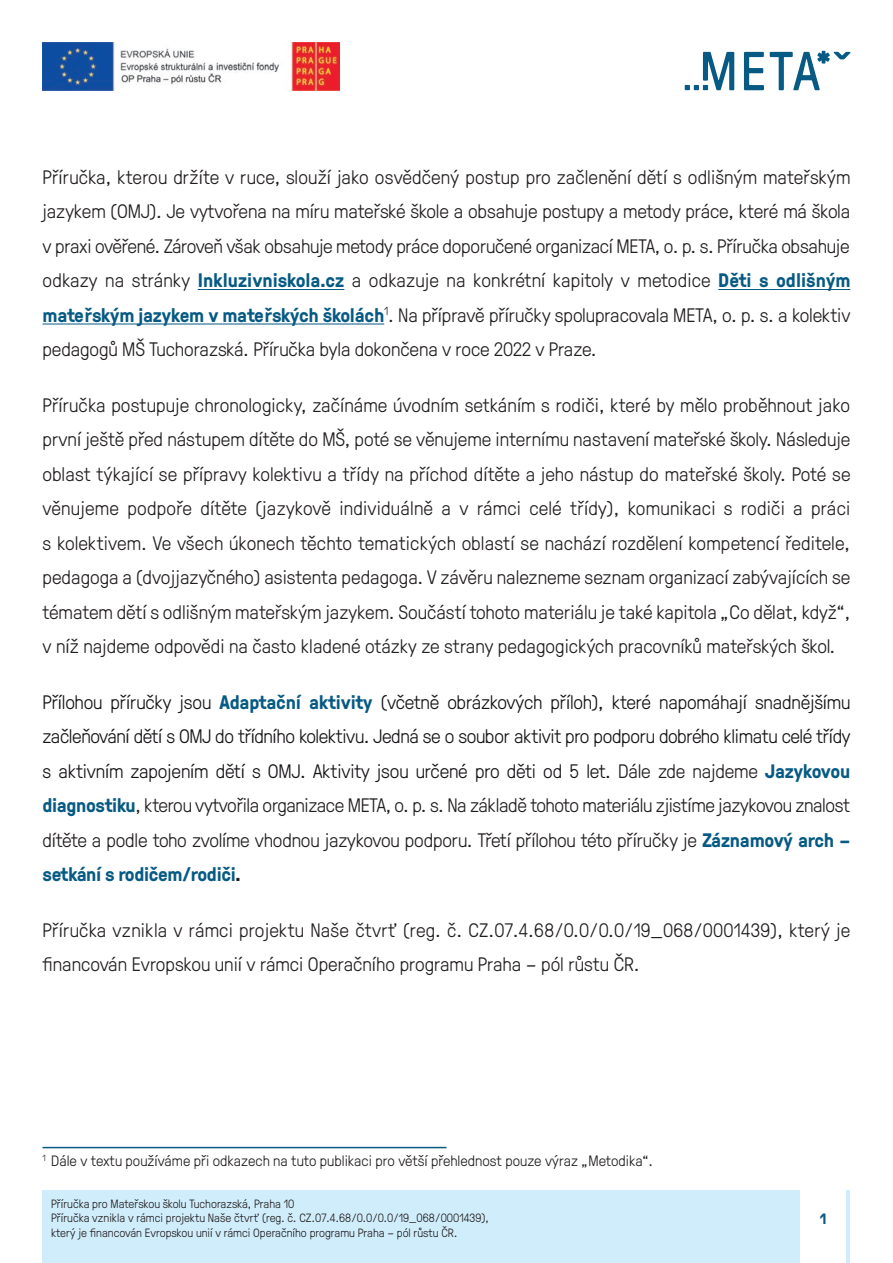
<style>
.page{position:relative;width:893px;height:1263px;background:#fff}
.page>*{position:absolute;margin:0;border:0;box-sizing:border-box;transform-origin:0 0}
.t1{font:300 19.5px/34.5px "GT Pressura";color:#231f20;text-align:justify}
.t2{font:300 19.5px/34.5px "GT Pressura";letter-spacing:-.01em;color:#171417;text-align:justify}
.t3{font:300 15px "GT Pressura";color:#231f20}
.t4{font:700 15px "GT Pressura";color:#065a83}
.t5{font:300 12px/14.4px "GT Pressura";color:#231f20}
.s1{font-weight:700;color:#065a83}
.s2{color:#231f20}
.s3{font-weight:700;color:#231f20}
</style>
<div class="page">
<div style="left:43px;top:1191px;width:807px;height:72px;background:#d0edfb"></div>
<img style="left:43px;top:43px;width:297px;height:47px">
<div style="left:801px;top:1191px;width:45px;height:72px;background:#fff"></div>
<svg style="left:744px;top:52px;width:20px;height:38px"></svg>
<svg style="left:770px;top:51px;width:80px;height:39px"></svg>
<svg style="left:685px;top:52px;width:49px;height:38px"></svg>
<hr style="left:198px;top:289px;width:146px;height:1px;background:#065a83">
<hr style="left:718px;top:289px;width:51px;height:1px;background:#065a83">
<hr style="left:776px;top:289px;width:74px;height:1px;background:#065a83">
<hr style="left:43px;top:323px;width:175px;height:1px;background:#065a83">
<hr style="left:222px;top:323px;width:162px;height:1px;background:#065a83">
<hr style="left:43px;top:1147px;width:403px;height:1px;background:#065a83">
<p class="t1" style="left:43px;top:162px;width:809px">Příručka, kterou držíte v ruce, slouží jako osvědčený postup pro začlenění dětí s odlišným mateřským jazykem (OMJ). Je vytvořena na míru mateřské škole a obsahuje postupy a metody práce, které má škola v praxi ověřené. Zároveň však obsahuje metody práce doporučené organizací META, o. p. s. Příručka obsahuje odkazy na stránky <span class="s1">Inkluzivniskola.cz</span> a odkazuje na konkrétní kapitoly v metodice <span class="s1">Děti s odlišným mateřským jazykem v mateřských školách</span><sup>1</sup>. Na přípravě příručky spolupracovala META, o. p. s. a kolektiv pedagogů MŠ Tuchorazská. Příručka byla dokončena v roce 2022 v Praze.</p>
<p class="t1" style="left:43px;top:390px;width:810px">Příručka postupuje chronologicky, začínáme úvodním setkáním s rodiči, které by mělo proběhnout jako první ještě před nástupem dítěte do MŠ, poté se věnujeme internímu nastavení mateřské školy. Následuje oblast týkající se přípravy kolektivu a třídy na příchod dítěte a jeho nástup do mateřské školy. Poté se věnujeme podpoře dítěte (jazykově individuálně a v rámci celé třídy), komunikaci s rodiči a práci s kolektivem. Ve všech úkonech těchto tematických oblastí se nachází rozdělení kompetencí ředitele, pedagoga a (dvojjazyčného) asistenta pedagoga. V závěru nalezneme seznam organizací zabývajících se tématem dětí s odlišným mateřským jazykem. Součástí tohoto materiálu je také kapitola „Co dělat, když“, v níž najdeme odpovědi na často kladené otázky ze strany pedagogických pracovníků mateřských škol.</p>
<p class="t2" style="left:43px;top:687px;width:809px">Přílohou příručky jsou <span class="s1">Adaptační aktivity</span> (včetně obrázkových příloh), které napomáhají snadnějšímu začleňování dětí s OMJ do třídního kolektivu. Jedná se o soubor aktivit pro podporu dobrého klimatu celé třídy s aktivním zapojením dětí s OMJ. Aktivity jsou určené pro děti od 5 let. <span class="s2">Dále zde najdeme</span> <span class="s1">Jazykovou diagnostiku</span><span class="s2">, kterou vytvořila organizace META, o. p. s. Na základě tohoto materiálu zjistíme jazykovou znalost dítěte a podle toho zvolíme vhodnou jazykovou podporu. Třetí přílohou této příručky je</span> <span class="s1">Záznamový arch – setkání s rodičem/rodiči</span><span class="s3">.</span></p>
<p class="t1" style="left:43px;top:915px;width:809px">Příručka vznikla v rámci projektu Naše čtvrť (reg. č. CZ.07.4.68/0.0/0.0/19_068/0001439), který je financován Evropskou unií v rámci Operačního programu Praha – pól růstu ČR.</p>
<p class="t3" style="left:43px;top:1156px;width:612px"><sup>1</sup> Dále v textu používáme při odkazech na tuto publikaci pro větší přehlednost pouze výraz „Metodika“.</p>
<p class="t5" style="left:51px;top:1197px;width:439px">Příručka pro Mateřskou školu Tuchorazská, Praha 10<br>Příručka vznikla v rámci projektu Naše čtvrť (reg. č. CZ.07.4.68/0.0/0.0/19_068/0001439), který je financován Evropskou unií v rámci Operačního programu Praha – pól růstu ČR.</p>
<p class="t4" style="left:820px;top:1213px;width:8px">1</p>
</div>
